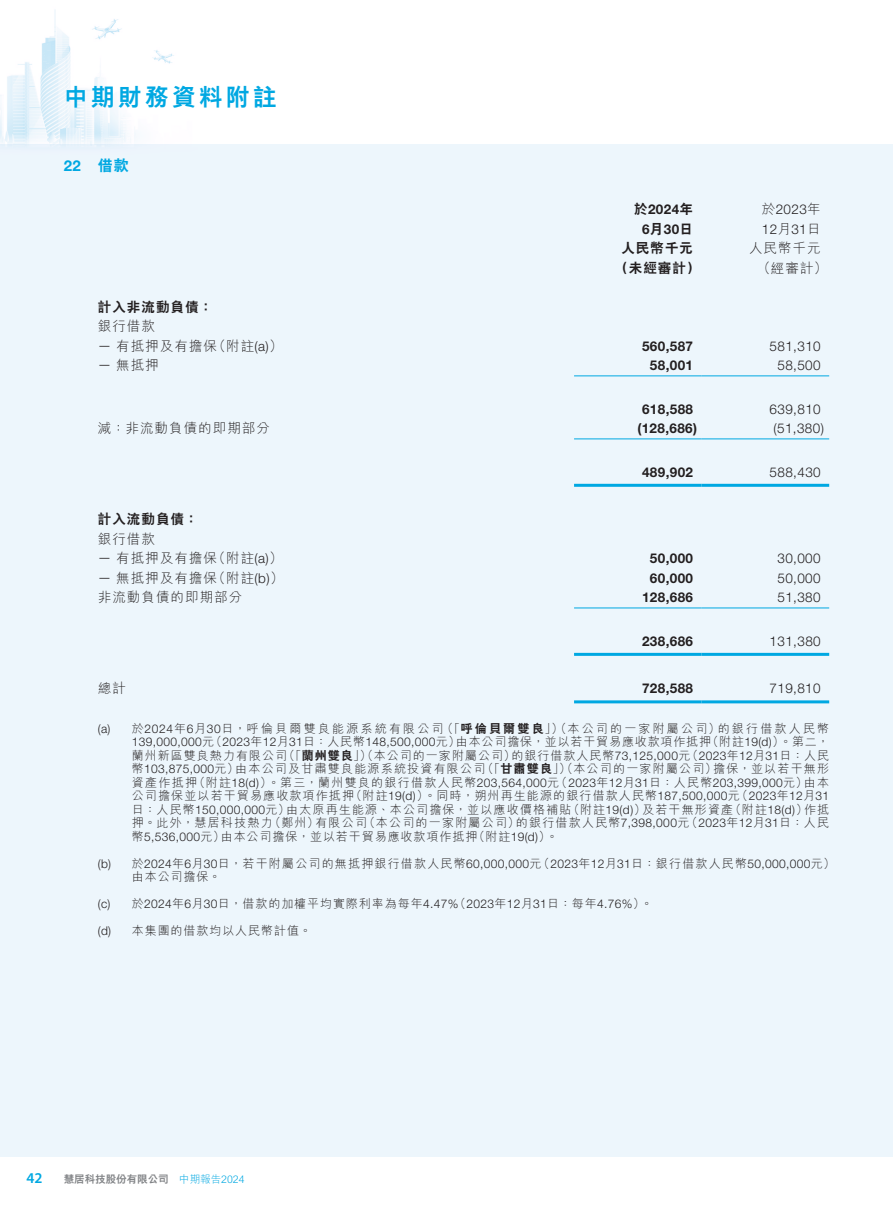
<style>
.page{position:relative;width:893px;height:1212px;background:#fff}
.page>*{position:absolute;margin:0;border:0;box-sizing:border-box;transform-origin:0 0}
.t1{font:800 24px "M Hei HK";letter-spacing:.125em;color:#00a8e2}
._01_H1{font:700 15px "Helvetica Neue LT Std";color:#00a8e2}
.t2{font:600 15px "Myriad Pro";color:#00a8e2}
._50_Table_txt_sub{font:300 13.5px "M Hei HK";letter-spacing:.08em;color:#231f20}
._50_Table_txt{font:700 13.5px/19.5px "Helvetica Neue LT Std";letter-spacing:.03em;color:#231f20;text-align:center}
._50_Table_txt-2{font:300 13.5px/19.5px "Helvetica Neue LT Std";letter-spacing:.03em;color:#231f20}
._50_Table_txt_sub-2{font:800 13.5px "C Hei 2 HK";letter-spacing:.08em;color:#231f20}
._50_Table_txt-3{font:800 13.5px "C Hei 2 HK";letter-spacing:.08em;color:#231f20}
._50_Table_txt-4{font:300 13.5px "M Hei HK";letter-spacing:.08em;color:#231f20}
._06_Notes{font:300 12px/13.5px "M Hei HK";letter-spacing:.08em;color:#231f20;text-align:justify}
._06_Notes-2{font:300 12px "Helvetica Neue LT Std";letter-spacing:.03em;color:#231f20}
.t3{font:800 10.5px "M Hei HK";color:#808285}
.s1{font-family:"C Hei 2 HK";font-weight:800}
.s2{font-family:"M Hei HK"}
.s3{font-family:"Helvetica Neue LT Std"}
.s4{font-weight:300;color:#00a8e2}
</style>
<div class="page">
<hr style="left:574px;top:375px;width:128px;height:1px;background:#00a8e2">
<hr style="left:702px;top:375px;width:127px;height:1px;background:#00a8e2">
<hr style="left:574px;top:438px;width:128px;height:1px;background:#00a8e2">
<hr style="left:702px;top:438px;width:127px;height:1px;background:#00a8e2">
<hr style="left:574px;top:484px;width:128px;height:3px;background:#00a8e2">
<hr style="left:702px;top:484px;width:127px;height:3px;background:#00a8e2">
<hr style="left:574px;top:607px;width:128px;height:1px;background:#00a8e2">
<hr style="left:702px;top:607px;width:127px;height:1px;background:#00a8e2">
<hr style="left:574px;top:653px;width:128px;height:3px;background:#00a8e2">
<hr style="left:702px;top:653px;width:127px;height:3px;background:#00a8e2">
<hr style="left:574px;top:700px;width:128px;height:3px;background:#00a8e2">
<hr style="left:702px;top:700px;width:127px;height:3px;background:#00a8e2">
<h1 class="t1" style="left:64px;top:86px;width:215px">中期財務資料附註</h1>
<p class="_01_H1" style="left:64px;top:156px;width:67px">22 <span class="s1">借款</span></p>
<p class="_50_Table_txt" style="left:634px;top:199px;width:60px"><span class="s1">於</span>2024<span class="s1">年<br></span>6<span class="s1">月</span>30<span class="s1">日</span></p>
<p class="_50_Table_txt-2" style="left:762px;top:199px;width:60px"><span class="s2">於</span>2023<span class="s2">年<br></span>12<span class="s2">月</span>31<span class="s2">日</span></p>
<p class="_50_Table_txt-3" style="left:621px;top:241px;width:73px">人民幣千元</p>
<p class="_50_Table_txt-4" style="left:749px;top:241px;width:73px">人民幣千元</p>
<p class="_50_Table_txt-3" style="left:615px;top:261px;width:86px">（未經審計）</p>
<p class="_50_Table_txt-4" style="left:757px;top:261px;width:72px">（經審計）</p>
<p class="_50_Table_txt_sub-2" style="left:98px;top:300px;width:116px">計入非流動負債：</p>
<p class="_50_Table_txt_sub" style="left:98px;top:319px;width:59px">銀行借款</p>
<p class="_50_Table_txt_sub" style="left:98px;top:339px;width:186px"><span class="s3">—</span> 有抵押及有擔保（附註<span class="s3">(a)</span>）</p>
<p class="_50_Table_txt" style="left:642px;top:336px;width:53px">560,587</p>
<p class="_50_Table_txt-2" style="left:770px;top:336px;width:53px">581,310</p>
<p class="_50_Table_txt_sub" style="left:98px;top:358px;width:62px"><span class="s3">—</span> 無抵押</p>
<p class="_50_Table_txt" style="left:650px;top:355px;width:45px">58,001</p>
<p class="_50_Table_txt-2" style="left:777px;top:355px;width:45px">58,500</p>
<p class="_50_Table_txt" style="left:642px;top:399px;width:53px">618,588</p>
<p class="_50_Table_txt-2" style="left:770px;top:399px;width:53px">639,810</p>
<p class="_50_Table_txt_sub" style="left:98px;top:421px;width:174px">減：非流動負債的即期部分</p>
<p class="_50_Table_txt" style="left:637px;top:418px;width:61px">(128,686)</p>
<p class="_50_Table_txt-2" style="left:773px;top:418px;width:52px">(51,380)</p>
<p class="_50_Table_txt" style="left:642px;top:462px;width:53px">489,902</p>
<p class="_50_Table_txt-2" style="left:770px;top:462px;width:53px">588,430</p>
<p class="_50_Table_txt_sub-2" style="left:98px;top:512px;width:102px">計入流動負債：</p>
<p class="_50_Table_txt_sub" style="left:98px;top:532px;width:59px">銀行借款</p>
<p class="_50_Table_txt_sub" style="left:98px;top:551px;width:186px"><span class="s3">—</span> 有抵押及有擔保（附註<span class="s3">(a)</span>）</p>
<p class="_50_Table_txt" style="left:650px;top:548px;width:45px">50,000</p>
<p class="_50_Table_txt-2" style="left:777px;top:548px;width:45px">30,000</p>
<p class="_50_Table_txt_sub" style="left:98px;top:571px;width:187px"><span class="s3">—</span> 無抵押及有擔保（附註<span class="s3">(b)</span>）</p>
<p class="_50_Table_txt" style="left:650px;top:568px;width:45px">60,000</p>
<p class="_50_Table_txt-2" style="left:777px;top:568px;width:45px">50,000</p>
<p class="_50_Table_txt_sub" style="left:98px;top:590px;width:146px">非流動負債的即期部分</p>
<p class="_50_Table_txt" style="left:642px;top:587px;width:53px">128,686</p>
<p class="_50_Table_txt-2" style="left:777px;top:587px;width:45px">51,380</p>
<p class="_50_Table_txt" style="left:642px;top:631px;width:53px">238,686</p>
<p class="_50_Table_txt-2" style="left:770px;top:631px;width:53px">131,380</p>
<p class="_50_Table_txt_sub" style="left:98px;top:681px;width:30px">總計</p>
<p class="_50_Table_txt" style="left:642px;top:678px;width:53px">728,588</p>
<p class="_50_Table_txt-2" style="left:770px;top:678px;width:53px">719,810</p>
<p class="_06_Notes" style="left:132px;top:722px;width:699px;text-indent:-34px"><span class="s3">(a)</span> 於<span class="s3">2024</span>年<span class="s3">6</span>月<span class="s3">30</span>日，呼倫貝爾雙良能源系統有限公司（「<span class="s1">呼倫貝爾雙良</span>」）（本公司的一家附屬公司）的銀行借款人民幣<span class="s3">139,000,000</span>元（<span class="s3">2023</span>年<span class="s3">12</span>月<span class="s3">31</span>日：人民幣<span class="s3">148,500,000</span>元）由本公司擔保，並以若干貿易應收款項作抵押（附註<span class="s3">19(d)</span>）。第二，蘭州新區雙良熱力有限公司（「<span class="s1">蘭州雙良</span>」）（本公司的一家附屬公司）的銀行借款人民幣<span class="s3">73,125,000</span>元（<span class="s3">2023</span>年<span class="s3">12</span>月<span class="s3">31</span>日：人民幣<span class="s3">103,875,000</span>元）由本公司及甘肅雙良能源系統投資有限公司（「<span class="s1">甘肅雙良</span>」）（本公司的一家附屬公司）擔保，並以若干無形資產作抵押（附註<span class="s3">18(d)</span>）。第三，蘭州雙良的銀行借款人民幣<span class="s3">203,564,000</span>元（<span class="s3">2023</span>年<span class="s3">12</span>月<span class="s3">31</span>日：人民幣<span class="s3">203,399,000</span>元）由本公司擔保並以若干貿易應收款項作抵押（附註<span class="s3">19(d)</span>）。同時，朔州再生能源的銀行借款人民幣<span class="s3">187,500,000</span>元（<span class="s3">2023</span>年<span class="s3">12</span>月<span class="s3">31</span>日：人民幣<span class="s3">150,000,000</span>元）由太原再生能源、本公司擔保，並以應收價格補貼（附註<span class="s3">19(d)</span>）及若干無形資產（附註<span class="s3">18(d)</span>）作抵押。此外，慧居科技熱力（鄭州）有限公司（本公司的一家附屬公司）的銀行借款人民幣<span class="s3">7,398,000</span>元（<span class="s3">2023</span>年<span class="s3">12</span>月<span class="s3">31</span>日：人民幣<span class="s3">5,536,000</span>元）由本公司擔保，並以若干貿易應收款項作抵押（附註<span class="s3">19(d)</span>）。</p>
<p class="_06_Notes" style="left:132px;top:857px;width:705px;text-indent:-34px"><span class="s3">(b)</span> 於<span class="s3">2024</span>年<span class="s3">6</span>月<span class="s3">30</span>日，若干附屬公司的無抵押銀行借款人民幣<span class="s3">60,000,000</span>元（<span class="s3">2023</span>年<span class="s3">12</span>月<span class="s3">31</span>日：銀行借款人民幣<span class="s3">50,000,000</span>元）由本公司擔保。</p>
<p class="_06_Notes-2" style="left:98px;top:897px;width:556px">(c) <span class="s2">於</span>2024<span class="s2">年</span>6<span class="s2">月</span>30<span class="s2">日，借款的加權平均實際利率為每年</span>4.47%<span class="s2">（</span>2023<span class="s2">年</span>12<span class="s2">月</span>31<span class="s2">日：每年</span>4.76%<span class="s2">）。</span></p>
<p class="_06_Notes" style="left:98px;top:924px;width:215px"><span class="s3">(d)</span> 本集團的借款均以人民幣計值。</p>
<p class="t2" style="left:26px;top:1168px;width:18px">42</p>
<p class="t3" style="left:64px;top:1173px;width:182px">慧居科技股份有限公司 <span class="s4">中期報告2024</span></p>
</div>
